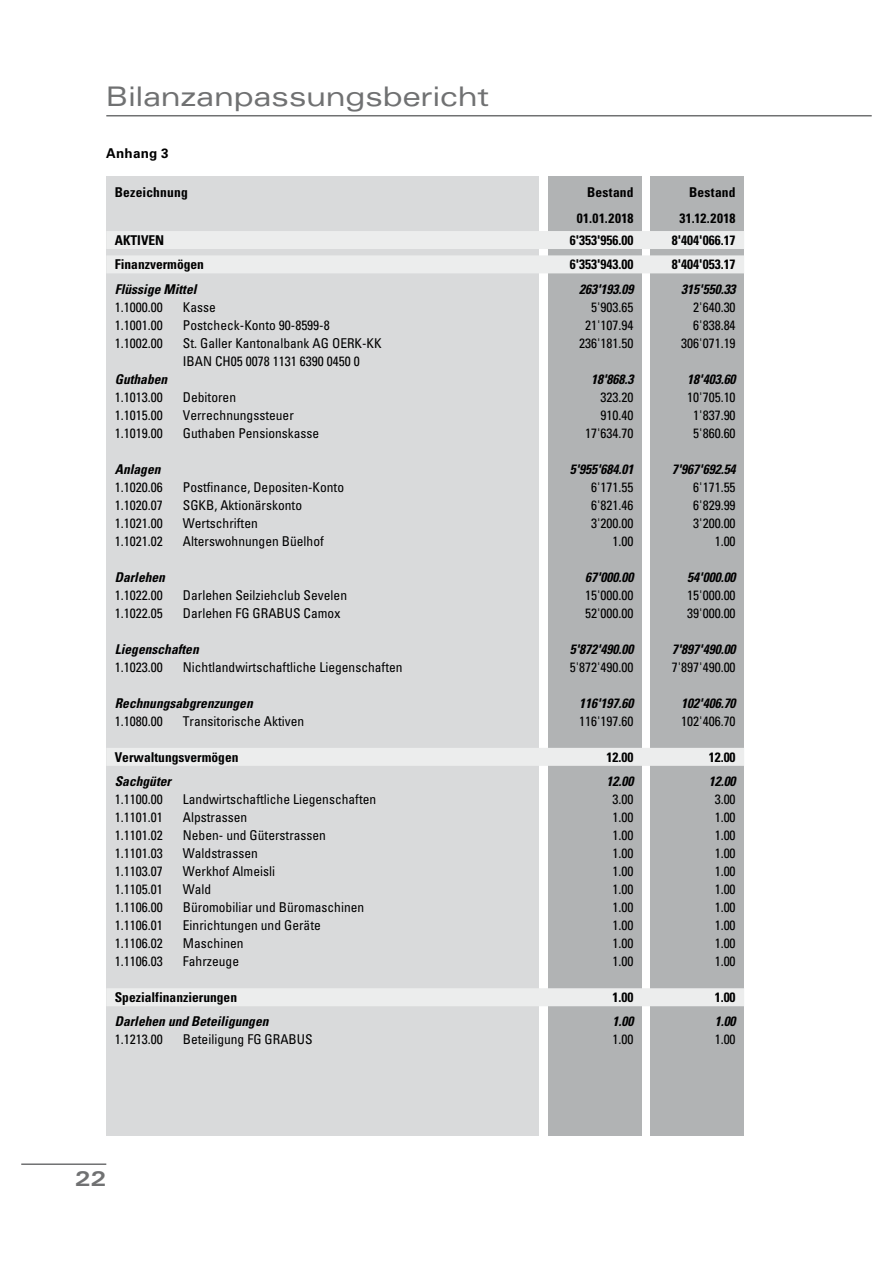
<style>
.page{position:relative;width:893px;height:1263px;background:#fff}
.page>*{position:absolute;margin:0;border:0;box-sizing:border-box;transform-origin:0 0}
.t1{font:expanded 27px "Univers LT";letter-spacing:-.01em;color:#707172}
.t2{font:700 expanded 21px "Univers LT";color:#707172}
.t3{font:condensed 13.5px "Univers LT";color:#000}
.t4{font:italic 700 condensed 13.5px "Univers LT";color:#000}
.t5{font:700 condensed 13.5px "Univers LT";color:#000}
.t6{font:700 13.5px "Univers LT";letter-spacing:.015em;color:#000}
</style>
<div class="page">
<hr style="left:21px;top:1163px;width:85px;height:2px;background:#707172">
<div style="left:650px;top:176px;width:94px;height:959px;background:#b1b3b4"></div>
<div style="left:548px;top:176px;width:94px;height:959px;background:#b1b3b4"></div>
<div style="left:106px;top:176px;width:433px;height:959px;background:#d9dadb"></div>
<div style="left:106px;top:231px;width:638px;height:18px;background:#eceded"></div>
<div style="left:106px;top:255px;width:638px;height:18px;background:#eceded"></div>
<div style="left:106px;top:748px;width:638px;height:18px;background:#eceded"></div>
<div style="left:106px;top:988px;width:638px;height:18px;background:#eceded"></div>
<hr style="left:106px;top:115px;width:766px;height:1px;background:#707172">
<h1 class="t1" style="left:106px;top:81px;width:384px">Bilanzanpassungsbericht</h1>
<p class="t6" style="left:106px;top:146px;width:64px">Anhang 3</p>
<p class="t5" style="left:115px;top:184px;width:74px">Bezeichnung</p>
<p class="t5" style="left:587px;top:184px;width:48px">Bestand</p>
<p class="t5" style="left:689px;top:184px;width:48px">Bestand</p>
<p class="t5" style="left:577px;top:209px;width:58px">01.01.2018</p>
<p class="t5" style="left:679px;top:209px;width:58px">31.12.2018</p>
<p class="t5" style="left:115px;top:232px;width:51px">AKTIVEN</p>
<p class="t5" style="left:570px;top:232px;width:65px">6'353'956.00</p>
<p class="t5" style="left:672px;top:232px;width:65px">8'404'066.17</p>
<p class="t5" style="left:115px;top:256px;width:91px">Finanzvermögen</p>
<p class="t5" style="left:570px;top:256px;width:65px">6'353'943.00</p>
<p class="t5" style="left:672px;top:256px;width:65px">8'404'053.17</p>
<p class="t4" style="left:115px;top:281px;width:83px">Flüssige Mittel</p>
<p class="t4" style="left:579px;top:281px;width:56px">263'193.09</p>
<p class="t4" style="left:681px;top:281px;width:56px">315'550.33</p>
<p class="t3" style="left:115px;top:298px;width:49px">1.1000.00</p>
<p class="t3" style="left:183px;top:298px;width:34px">Kasse</p>
<p class="t3" style="left:591px;top:298px;width:44px">5'903.65</p>
<p class="t3" style="left:693px;top:298px;width:44px">2'640.30</p>
<p class="t3" style="left:115px;top:316px;width:49px">1.1001.00</p>
<p class="t3" style="left:183px;top:316px;width:148px">Postcheck-Konto 90-8599-8</p>
<p class="t3" style="left:585px;top:316px;width:50px">21'107.94</p>
<p class="t3" style="left:693px;top:316px;width:44px">6'838.84</p>
<p class="t3" style="left:115px;top:334px;width:49px">1.1002.00</p>
<p class="t3" style="left:183px;top:334px;width:200px">St. Galler Kantonalbank AG OERK-KK</p>
<p class="t3" style="left:579px;top:334px;width:56px">236'181.50</p>
<p class="t3" style="left:681px;top:334px;width:56px">306'071.19</p>
<p class="t3" style="left:183px;top:352px;width:178px">IBAN CH05 0078 1131 6390 0450 0</p>
<p class="t4" style="left:115px;top:370px;width:54px">Guthaben</p>
<p class="t4" style="left:591px;top:370px;width:44px">18'868.3</p>
<p class="t4" style="left:687px;top:370px;width:50px">18'403.60</p>
<p class="t3" style="left:115px;top:388px;width:49px">1.1013.00</p>
<p class="t3" style="left:183px;top:388px;width:55px">Debitoren</p>
<p class="t3" style="left:601px;top:388px;width:34px">323.20</p>
<p class="t3" style="left:687px;top:388px;width:50px">10'705.10</p>
<p class="t3" style="left:115px;top:406px;width:49px">1.1015.00</p>
<p class="t3" style="left:183px;top:406px;width:112px">Verrechnungssteuer</p>
<p class="t3" style="left:601px;top:406px;width:34px">910.40</p>
<p class="t3" style="left:693px;top:406px;width:44px">1'837.90</p>
<p class="t3" style="left:115px;top:424px;width:49px">1.1019.00</p>
<p class="t3" style="left:183px;top:424px;width:138px">Guthaben Pensionskasse</p>
<p class="t3" style="left:585px;top:424px;width:50px">17'634.70</p>
<p class="t3" style="left:693px;top:424px;width:44px">5'860.60</p>
<p class="t4" style="left:115px;top:460px;width:47px">Anlagen</p>
<p class="t4" style="left:570px;top:460px;width:65px">5'955'684.01</p>
<p class="t4" style="left:672px;top:460px;width:65px">7'967'692.54</p>
<p class="t3" style="left:115px;top:478px;width:49px">1.1020.06</p>
<p class="t3" style="left:183px;top:478px;width:163px">Postfinance, Depositen-Konto</p>
<p class="t3" style="left:591px;top:478px;width:44px">6'171.55</p>
<p class="t3" style="left:693px;top:478px;width:44px">6'171.55</p>
<p class="t3" style="left:115px;top:496px;width:49px">1.1020.07</p>
<p class="t3" style="left:183px;top:496px;width:121px">SGKB, Aktionärskonto</p>
<p class="t3" style="left:591px;top:496px;width:44px">6'821.46</p>
<p class="t3" style="left:693px;top:496px;width:44px">6'829.99</p>
<p class="t3" style="left:115px;top:514px;width:49px">1.1021.00</p>
<p class="t3" style="left:183px;top:514px;width:76px">Wertschriften</p>
<p class="t3" style="left:591px;top:514px;width:44px">3'200.00</p>
<p class="t3" style="left:693px;top:514px;width:44px">3'200.00</p>
<p class="t3" style="left:115px;top:532px;width:49px">1.1021.02</p>
<p class="t3" style="left:183px;top:532px;width:142px">Alterswohnungen Büelhof</p>
<p class="t3" style="left:613px;top:532px;width:22px">1.00</p>
<p class="t3" style="left:715px;top:532px;width:22px">1.00</p>
<p class="t4" style="left:115px;top:568px;width:52px">Darlehen</p>
<p class="t4" style="left:585px;top:568px;width:50px">67'000.00</p>
<p class="t4" style="left:687px;top:568px;width:50px">54'000.00</p>
<p class="t3" style="left:115px;top:586px;width:49px">1.1022.00</p>
<p class="t3" style="left:183px;top:586px;width:166px">Darlehen Seilziehclub Sevelen</p>
<p class="t3" style="left:585px;top:586px;width:50px">15'000.00</p>
<p class="t3" style="left:687px;top:586px;width:50px">15'000.00</p>
<p class="t3" style="left:115px;top:604px;width:49px">1.1022.05</p>
<p class="t3" style="left:183px;top:604px;width:159px">Darlehen FG GRABUS Camox</p>
<p class="t3" style="left:585px;top:604px;width:50px">52'000.00</p>
<p class="t3" style="left:687px;top:604px;width:50px">39'000.00</p>
<p class="t4" style="left:115px;top:640px;width:85px">Liegenschaften</p>
<p class="t4" style="left:570px;top:640px;width:65px">5'872'490.00</p>
<p class="t4" style="left:672px;top:640px;width:65px">7'897'490.00</p>
<p class="t3" style="left:115px;top:658px;width:49px">1.1023.00</p>
<p class="t3" style="left:183px;top:658px;width:221px">Nichtlandwirtschaftliche Liegenschaften</p>
<p class="t3" style="left:570px;top:658px;width:65px">5'872'490.00</p>
<p class="t3" style="left:672px;top:658px;width:65px">7'897'490.00</p>
<p class="t4" style="left:115px;top:694px;width:139px">Rechnungsabgrenzungen</p>
<p class="t4" style="left:579px;top:694px;width:56px">116'197.60</p>
<p class="t4" style="left:681px;top:694px;width:56px">102'406.70</p>
<p class="t3" style="left:115px;top:712px;width:49px">1.1080.00</p>
<p class="t3" style="left:183px;top:712px;width:123px">Transitorische Aktiven</p>
<p class="t3" style="left:579px;top:712px;width:56px">116'197.60</p>
<p class="t3" style="left:681px;top:712px;width:56px">102'406.70</p>
<p class="t5" style="left:115px;top:748px;width:125px">Verwaltungsvermögen</p>
<p class="t5" style="left:607px;top:748px;width:28px">12.00</p>
<p class="t5" style="left:709px;top:748px;width:28px">12.00</p>
<p class="t4" style="left:115px;top:773px;width:58px">Sachgüter</p>
<p class="t4" style="left:607px;top:773px;width:28px">12.00</p>
<p class="t4" style="left:709px;top:773px;width:28px">12.00</p>
<p class="t3" style="left:115px;top:791px;width:49px">1.1100.00</p>
<p class="t3" style="left:183px;top:791px;width:195px">Landwirtschaftliche Liegenschaften</p>
<p class="t3" style="left:613px;top:791px;width:22px">3.00</p>
<p class="t3" style="left:715px;top:791px;width:22px">3.00</p>
<p class="t3" style="left:115px;top:809px;width:49px">1.1101.01</p>
<p class="t3" style="left:183px;top:809px;width:66px">Alpstrassen</p>
<p class="t3" style="left:613px;top:809px;width:22px">1.00</p>
<p class="t3" style="left:715px;top:809px;width:22px">1.00</p>
<p class="t3" style="left:115px;top:827px;width:49px">1.1101.02</p>
<p class="t3" style="left:183px;top:827px;width:145px">Neben- und Güterstrassen</p>
<p class="t3" style="left:613px;top:827px;width:22px">1.00</p>
<p class="t3" style="left:715px;top:827px;width:22px">1.00</p>
<p class="t3" style="left:115px;top:845px;width:49px">1.1101.03</p>
<p class="t3" style="left:183px;top:845px;width:76px">Waldstrassen</p>
<p class="t3" style="left:613px;top:845px;width:22px">1.00</p>
<p class="t3" style="left:715px;top:845px;width:22px">1.00</p>
<p class="t3" style="left:115px;top:863px;width:49px">1.1103.07</p>
<p class="t3" style="left:183px;top:863px;width:94px">Werkhof Almeisli</p>
<p class="t3" style="left:613px;top:863px;width:22px">1.00</p>
<p class="t3" style="left:715px;top:863px;width:22px">1.00</p>
<p class="t3" style="left:115px;top:881px;width:49px">1.1105.01</p>
<p class="t3" style="left:183px;top:881px;width:30px">Wald</p>
<p class="t3" style="left:613px;top:881px;width:22px">1.00</p>
<p class="t3" style="left:715px;top:881px;width:22px">1.00</p>
<p class="t3" style="left:115px;top:899px;width:49px">1.1106.00</p>
<p class="t3" style="left:183px;top:899px;width:183px">Büromobiliar und Büromaschinen</p>
<p class="t3" style="left:613px;top:899px;width:22px">1.00</p>
<p class="t3" style="left:715px;top:899px;width:22px">1.00</p>
<p class="t3" style="left:115px;top:917px;width:49px">1.1106.01</p>
<p class="t3" style="left:183px;top:917px;width:139px">Einrichtungen und Geräte</p>
<p class="t3" style="left:613px;top:917px;width:22px">1.00</p>
<p class="t3" style="left:715px;top:917px;width:22px">1.00</p>
<p class="t3" style="left:115px;top:935px;width:49px">1.1106.02</p>
<p class="t3" style="left:183px;top:935px;width:62px">Maschinen</p>
<p class="t3" style="left:613px;top:935px;width:22px">1.00</p>
<p class="t3" style="left:715px;top:935px;width:22px">1.00</p>
<p class="t3" style="left:115px;top:953px;width:49px">1.1106.03</p>
<p class="t3" style="left:183px;top:953px;width:58px">Fahrzeuge</p>
<p class="t3" style="left:613px;top:953px;width:22px">1.00</p>
<p class="t3" style="left:715px;top:953px;width:22px">1.00</p>
<p class="t5" style="left:115px;top:989px;width:124px">Spezialfinanzierungen</p>
<p class="t5" style="left:613px;top:989px;width:22px">1.00</p>
<p class="t5" style="left:715px;top:989px;width:22px">1.00</p>
<p class="t4" style="left:115px;top:1013px;width:155px">Darlehen und Beteiligungen</p>
<p class="t4" style="left:613px;top:1013px;width:22px">1.00</p>
<p class="t4" style="left:715px;top:1013px;width:22px">1.00</p>
<p class="t3" style="left:115px;top:1031px;width:49px">1.1213.00</p>
<p class="t3" style="left:183px;top:1031px;width:131px">Beteiligung FG GRABUS</p>
<p class="t3" style="left:613px;top:1031px;width:22px">1.00</p>
<p class="t3" style="left:715px;top:1031px;width:22px">1.00</p>
<h2 class="t2" style="left:75px;top:1167px;width:33px">22</h2>
</div>
